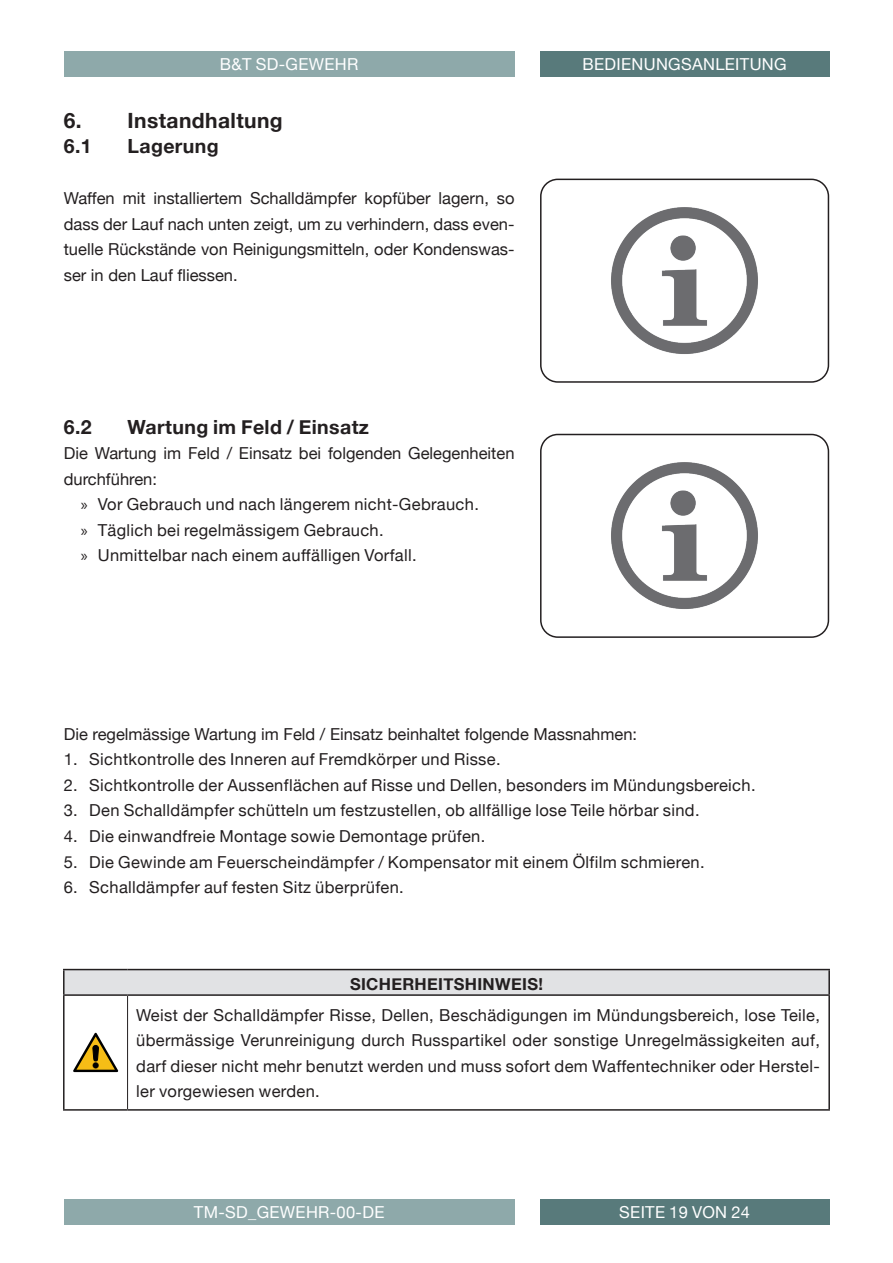
<style>
.page{position:relative;width:893px;height:1263px;background:#fff}
.page>*{position:absolute;margin:0;border:0;box-sizing:border-box;transform-origin:0 0}
.t1{font:700 21px "Helvetica Neue";letter-spacing:.02em;color:#231f20}
.t2{font:700 19.5px "Helvetica Neue";letter-spacing:.02em;color:#231f20}
.B_T_Tabelle_Fliesstext_Blocksatz_Raster{font:16.5px/25.5px "Helvetica Neue";letter-spacing:.02em;color:#231f20;text-align:justify}
.B_T_Fliesstext_Blocksatz{font:16.5px/25.5px "Helvetica Neue";color:#231f20;text-align:justify}
.t3{font:16.5px "Helvetica Neue";letter-spacing:.02em;color:#fff}
.B_T_Tabelle_Kopfzeile_zentiert{font:700 16.5px "Helvetica Neue";letter-spacing:.02em;color:#231f20}
.s1{font-family:"Myriad Pro"}
</style>
<div class="page">
<div style="left:540px;top:51px;width:289px;height:26px;background:#587a7b"></div>
<div style="left:64px;top:51px;width:450px;height:26px;background:#8ea9aa"></div>
<div style="left:64px;top:1199px;width:450px;height:26px;background:#8ea9aa"></div>
<div style="left:540px;top:1199px;width:289px;height:26px;background:#587a7b"></div>
<img style="left:611px;top:207px;width:147px;height:147px">
<div style="left:540px;top:179px;width:289px;height:204px;border:2px solid #231f20;border-radius:17px"></div>
<img style="left:611px;top:462px;width:147px;height:147px">
<div style="left:540px;top:434px;width:289px;height:204px;border:2px solid #231f20;border-radius:17px"></div>
<div style="left:64px;top:969px;width:765px;height:26px;background:#e1e2e4"></div>
<hr style="left:63px;top:996px;width:2px;height:113px;background:#231f20">
<hr style="left:828px;top:996px;width:2px;height:113px;background:#231f20">
<hr style="left:63px;top:1109px;width:65px;height:2px;background:#231f20">
<hr style="left:128px;top:1109px;width:702px;height:2px;background:#231f20">
<hr style="left:127px;top:996px;width:1px;height:113px;background:#231f20">
<hr style="left:63px;top:969px;width:65px;height:1px;background:#231f20">
<hr style="left:63px;top:970px;width:2px;height:24px;background:#231f20">
<hr style="left:128px;top:969px;width:702px;height:1px;background:#231f20">
<hr style="left:828px;top:970px;width:2px;height:24px;background:#231f20">
<hr style="left:63px;top:994px;width:65px;height:2px;background:#231f20">
<hr style="left:128px;top:994px;width:702px;height:2px;background:#231f20">
<svg style="left:73px;top:1033px;width:45px;height:39px"></svg>
<p class="t3" style="left:220px;top:54px;width:140px">B&amp;T SD-GEWEHR</p>
<p class="t1" style="left:64px;top:107px;width:220px">6. Instandhaltung</p>
<p class="t2" style="left:64px;top:134px;width:29px">6.1</p>
<p class="t2" style="left:128px;top:134px;width:93px">Lagerung</p>
<p class="B_T_Fliesstext_Blocksatz" style="left:64px;top:185px;width:452px">Waffen mit installiertem Schalldämpfer kopfüber lagern, so dass der Lauf nach unten zeigt, um zu verhindern, dass even&shy;tuelle Rückstände von Reinigungsmitteln, oder Kondenswas&shy;ser in den Lauf fliessen.</p>
<p class="t2" style="left:64px;top:415px;width:29px">6.2</p>
<p class="t2" style="left:128px;top:415px;width:243px">Wartung im Feld / Einsatz</p>
<p class="B_T_Fliesstext_Blocksatz" style="left:64px;top:440px;width:452px">Die Wartung im Feld / Einsatz bei folgenden Gelegenheiten durchführen:</p>
<p class="B_T_Tabelle_Fliesstext_Blocksatz_Raster" style="left:81px;top:491px;width:400px"><span class="s1">»</span> Vor Gebrauch und nach längerem nicht-Gebrauch.</p>
<p class="B_T_Tabelle_Fliesstext_Blocksatz_Raster" style="left:81px;top:517px;width:304px"><span class="s1">»</span> Täglich bei regelmässigem Gebrauch.</p>
<p class="B_T_Tabelle_Fliesstext_Blocksatz_Raster" style="left:81px;top:542px;width:337px"><span class="s1">»</span> Unmittelbar nach einem auffälligen Vorfall.</p>
<p class="t3" style="left:582px;top:54px;width:206px">BEDIENUNGSANLEITUNG</p>
<p class="B_T_Fliesstext_Blocksatz" style="left:64px;top:721px;width:575px">Die regelmässige Wartung im Feld / Einsatz beinhaltet folgende Massnahmen:</p>
<p class="B_T_Tabelle_Fliesstext_Blocksatz_Raster" style="left:64px;top:747px;width:438px">1. Sichtkontrolle des Inneren auf Fremdkörper und Risse.</p>
<p class="B_T_Tabelle_Fliesstext_Blocksatz_Raster" style="left:64px;top:772px;width:693px">2. Sichtkontrolle der Aussenflächen auf Risse und Dellen, besonders im Mündungsbereich.</p>
<p class="B_T_Tabelle_Fliesstext_Blocksatz_Raster" style="left:64px;top:798px;width:637px">3. Den Schalldämpfer schütteln um festzustellen, ob allfällige lose Teile hörbar sind.</p>
<p class="B_T_Tabelle_Fliesstext_Blocksatz_Raster" style="left:64px;top:823px;width:423px">4. Die einwandfreie Montage sowie Demontage prüfen.</p>
<p class="B_T_Tabelle_Fliesstext_Blocksatz_Raster" style="left:64px;top:849px;width:642px">5. Die Gewinde am Feuerscheindämpfer / Kompensator mit einem Ölfilm schmieren.</p>
<p class="B_T_Tabelle_Fliesstext_Blocksatz_Raster" style="left:64px;top:874px;width:342px">6. Schalldämpfer auf festen Sitz überprüfen.</p>
<p class="B_T_Tabelle_Kopfzeile_zentiert" style="left:350px;top:974px;width:194px">SICHERHEITSHINWEIS!</p>
<p class="B_T_Tabelle_Fliesstext_Blocksatz_Raster" style="left:136px;top:1002px;width:685px">Weist der Schalldämpfer Risse, Dellen, Beschädigungen im Mündungsbereich, lose Teile, übermässige Verunreinigung durch Russpartikel oder sonstige Unregelmässigkeiten auf, darf dieser nicht mehr benutzt werden und muss sofort dem Waffentechniker oder Herstel&shy;ler vorgewiesen werden.</p>
<p class="t3" style="left:194px;top:1202px;width:192px">TM-SD_GEWEHR-00-DE</p>
<p class="t3" style="left:619px;top:1202px;width:132px">SEITE 19 VON 24</p>
</div>
